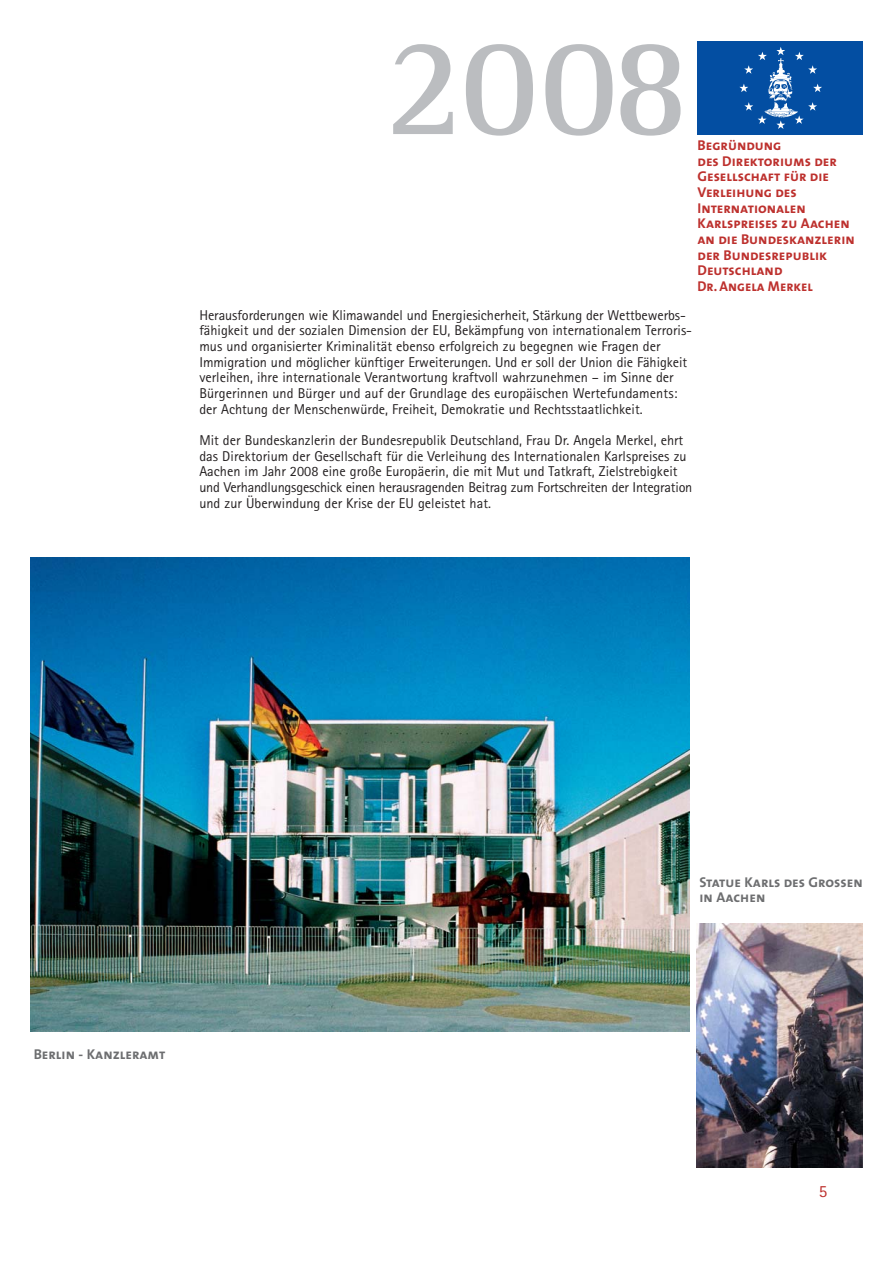
<style>
.page{position:relative;width:893px;height:1263px;background:#fff}
.page>*{position:absolute;margin:0;border:0;box-sizing:border-box;transform-origin:0 0}
.t1{font:700 142.95px "Rotis Semi Serif";color:#bbbdc0}
.t2{font:17.1px "Rotis Sans Serif";color:#bd302d}
.t3{font:14.25px/15.8px "Rotis Sans Serif";color:#231f20}
.t4{font:14.25px/15.6px "The Mix Bold Caps";color:#bd302d}
.t5{font:14.25px/15.6px "The Mix Bold Caps";color:#6d6e70}
</style>
<div class="page">
<div style="left:697px;top:41px;width:165px;height:93px;background:#034ea2"></div>
<svg style="left:739px;top:47px;width:83px;height:82px"></svg>
<img style="left:696px;top:924px;width:166px;height:243px">
<img style="left:30px;top:557px;width:659px;height:474px">
<h1 class="t1" style="left:384px;top:34px;width:308px">2008</h1>
<p class="t4" style="left:697px;top:137px;width:159px">Begründung<br>des Direktoriums der<br>Gesellschaft für die<br>Verleihung des<br>Internationalen<br>Karlspreises zu Aachen an die Bundeskanzlerin der Bundesrepublik<br>Deutschland<br>Dr. Angela Merkel</p>
<p class="t3" style="left:199px;top:308px;width:494px">Herausforderungen wie Klimawandel und Energiesicherheit, Stärkung der Wettbewerbs&shy;fähigkeit und der sozialen Dimension der EU, Bekämpfung von internationalem Terroris&shy;mus und organisierter Kriminalität ebenso erfolgreich zu begegnen wie Fragen der Immigration und möglicher künftiger Erweiterungen. Und er soll der Union die Fähigkeit verleihen, ihre internationale Verantwortung kraftvoll wahrzunehmen – im Sinne der Bürgerinnen und Bürger und auf der Grundlage des europäischen Wertefundaments: der Achtung der Menschenwürde, Freiheit, Demokratie und Rechtsstaatlichkeit.</p>
<p class="t3" style="left:199px;top:434px;width:494px">Mit der Bundeskanzlerin der Bundesrepublik Deutschland, Frau Dr. Angela Merkel, ehrt das Direktorium der Gesellschaft für die Verleihung des Internationalen Karlspreises zu Aachen im Jahr 2008 eine große Europäerin, die mit Mut und Tatkraft, Zielstrebigkeit und Verhandlungsgeschick einen herausragenden Beitrag zum Fortschreiten der Integration und zur Überwindung der Krise der EU geleistet hat.</p>
<p class="t5" style="left:34px;top:1046px;width:133px">Berlin - Kanzleramt</p>
<p class="t5" style="left:699px;top:874px;width:165px">Statue Karls des Grossen in Aachen</p>
<p class="t2" style="left:818px;top:1185px;width:10px">5</p>
</div>
